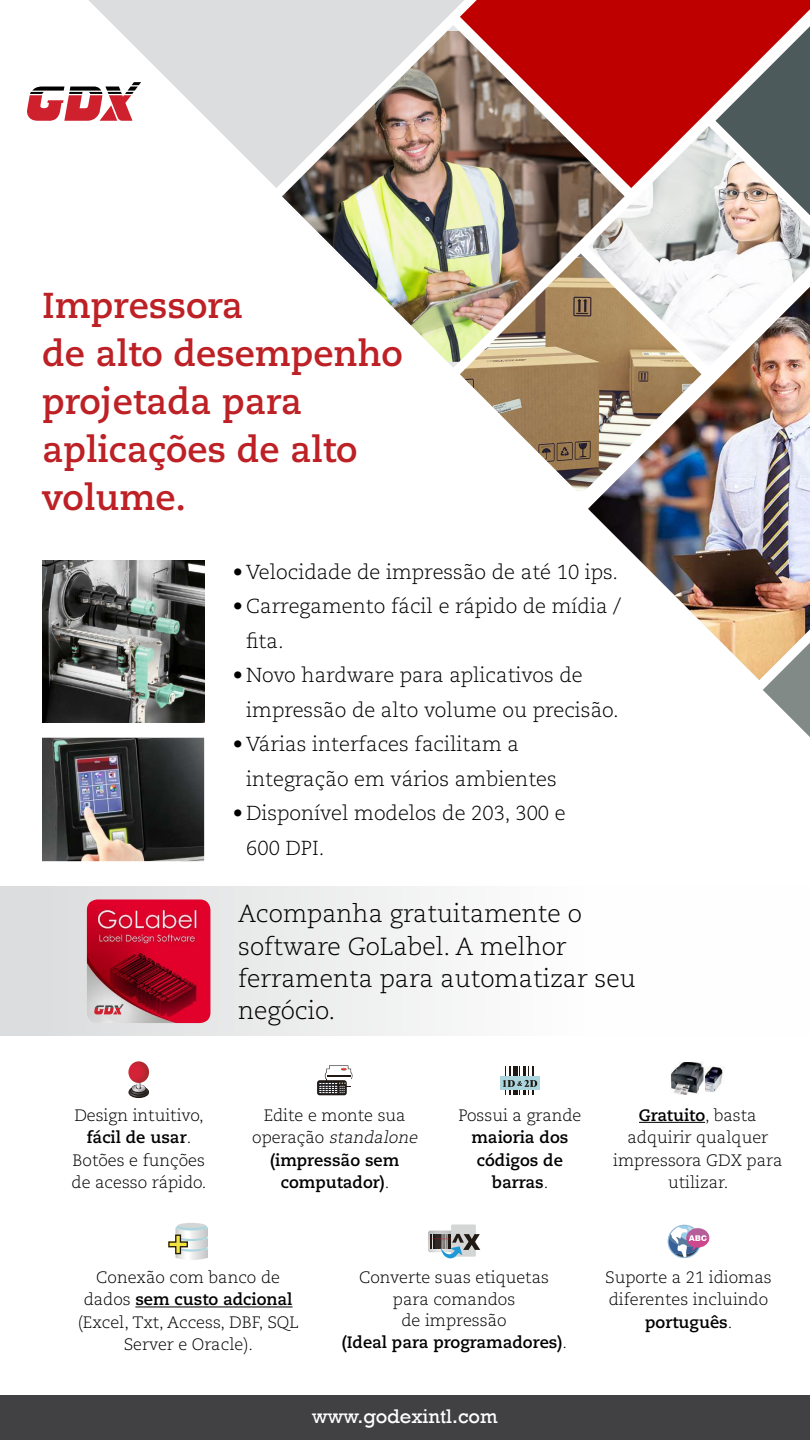
<style>
.page{position:relative;width:810px;height:1440px;background:#fff}
.page>*{position:absolute;margin:0;border:0;box-sizing:border-box;transform-origin:0 0}
.t1{font:700 36px/48px "Caecilia LT Std";color:#bd2025}
.t2{font:300 24.75px/32.2px "Caecilia LT Std";color:#000}
.t3{font:300 20.25px/34.5px "Caecilia LT Std";color:#000}
.t4{font:20.25px "Rockwell";color:#fff}
.t5{font:300 16.5px/22.5px "Caecilia LT Std";color:#000;text-align:center}
.t6{font:700 16.5px/22.5px "Caecilia LT Std";color:#000;text-align:center}
.s1{font-weight:300}
.s2{font-weight:300;font-style:italic}
.s3{font-weight:700}
</style>
<div class="page">
<div style="left:0;top:886px;width:810px;height:150px;background:linear-gradient(to right,#dcddde,#fff)"></div>
<img style="left:282px;top:188px;width:306px;height:174px">
<img style="left:460px;top:254px;width:128px;height:237px">
<img style="left:588px;top:188px;width:222px;height:99px">
<svg style="left:464px;top:0;width:346px;height:188px;background:#b43632"></svg>
<svg style="left:88px;top:0;width:376px;height:188px;fill:#dcddde"></svg>
<svg style="left:716px;top:26px;width:94px;height:189px"></svg>
<img style="left:588px;top:287px;width:222px;height:393px">
<svg style="left:763px;top:643px;width:47px;height:94px"></svg>
<hr style="left:639px;top:1122px;width:66px;height:1px;background:#000">
<hr style="left:135px;top:1307px;width:158px;height:1px;background:#000">
<svg style="left:128px;top:1087px;width:21px;height:11px"></svg>
<img style="left:129px;top:1088px;width:19px;height:9px">
<div style="left:130px;top:1086px;width:17px;height:9px;background:#27211d;border-radius:50%"></div>
<img style="left:131px;top:1087px;width:16px;height:8px">
<div style="left:132px;top:1084px;width:14px;height:8px;background:#d8d7d6;border-radius:50%"></div>
<img style="left:132px;top:1085px;width:14px;height:7px">
<svg style="left:136px;top:1083px;width:5px;height:6px"></svg>
<img style="left:128px;top:1061px;width:21px;height:22px">
<div style="left:317px;top:1080px;width:30px;height:15px;background:#211d1d;border-radius:2px"></div>
<svg style="left:319px;top:1065px;width:33px;height:29px"></svg>
<div style="left:500px;top:1077px;width:39px;height:13px;background:#abd6de"></div>
<svg style="left:503px;top:1066px;width:34px;height:29px"></svg>
<img style="left:670px;top:1062px;width:33px;height:33px">
<img style="left:700px;top:1066px;width:25px;height:26px">
<img style="left:176px;top:1255px;width:32px;height:5px">
<div style="left:178px;top:1223px;width:28px;height:5px;background:#d4d6d6;border-radius:50%"></div>
<svg style="left:168px;top:1225px;width:40px;height:30px"></svg>
<img style="left:428px;top:1231px;width:23px;height:21px">
<hr style="left:428px;top:1239px;width:32px;height:1px;background:#cf202e;border-radius:50%">
<div style="left:451px;top:1224px;width:25px;height:33px;background:#d4d6d6"></div>
<svg style="left:431px;top:1234px;width:49px;height:24px"></svg>
<svg style="left:668px;top:1225px;width:33px;height:33px"></svg>
<svg style="left:669px;top:1226px;width:40px;height:31px"></svg>
<img style="left:87px;top:899px;width:123px;height:124px">
<svg style="left:94px;top:1004px;width:30px;height:11px"></svg>
<div style="left:0;top:1395px;width:810px;height:45px;background:#414042"></div>
<svg style="left:27px;top:82px;width:114px;height:39px"></svg>
<img style="left:42px;top:560px;width:162px;height:163px">
<img style="left:42px;top:738px;width:162px;height:123px">
<h1 class="t1" style="left:42px;top:282px;width:362px">Impressora<br>de alto desempenho projetada para aplicações de alto volume.</h1>
<p class="t3" style="left:233px;top:555px;width:387px">• Velocidade de impressão de até 10 ips.</p>
<p class="t3" style="left:246px;top:589px;width:376px;text-indent:-14px">• Carregamento fácil e rápido de mídia / fita.</p>
<p class="t3" style="left:246px;top:658px;width:374px;text-indent:-14px">• Novo hardware para aplicativos de impressão de alto volume ou precisão.</p>
<p class="t3" style="left:246px;top:727px;width:312px;text-indent:-14px">• Várias interfaces facilitam a integração em vários ambientes</p>
<p class="t3" style="left:246px;top:796px;width:321px;text-indent:-14px">• Disponível modelos de 203, 300 e<br>600 DPI.</p>
<h2 class="t2" style="left:238px;top:898px;width:399px">Acompanha gratuitamente o software GoLabel. A melhor ferramenta para automatizar seu negócio.</h2>
<p class="t6" style="left:252px;top:1104px;width:170px"><span class="s1">Edite e monte sua<br>o p e r a ç ã o</span> <span class="s2">standalone </span>(impressão sem computador)<span class="s1">.</span></p>
<p class="t5" style="left:613px;top:1104px;width:171px"><span class="s3">Gratuito</span>, basta adquirir qualquer impressora GDX para utilizar.</p>
<p class="t5" style="left:72px;top:1104px;width:136px">Design intuitivo, <span class="s3">fácil de usar</span>.<br>Botões e funções de acesso rápido.</p>
<p class="t5" style="left:458px;top:1104px;width:125px">Possui a grande</p>
<p class="t6" style="left:471px;top:1127px;width:98px">maioria dos códigos de barras<span class="s1">.</span></p>
<p class="t5" style="left:78px;top:1266px;width:222px">Conexão com banco de dados <span class="s3">sem custo adcional </span>(Excel, Txt, Access, DBF, SQL<br>Server e Oracle).</p>
<p class="t5" style="left:342px;top:1267px;width:227px;line-height:21.8px">Converte suas etiquetas para comandos<br>de impressão<br><span class="s3">(Ideal para programadores)</span>.</p>
<p class="t5" style="left:605px;top:1266px;width:168px">Suporte a 21 idiomas diferentes incluindo <span class="s3">português</span>.</p>
<p class="t4" style="left:312px;top:1405px;width:187px">www.godexintl.com</p>
</div>
